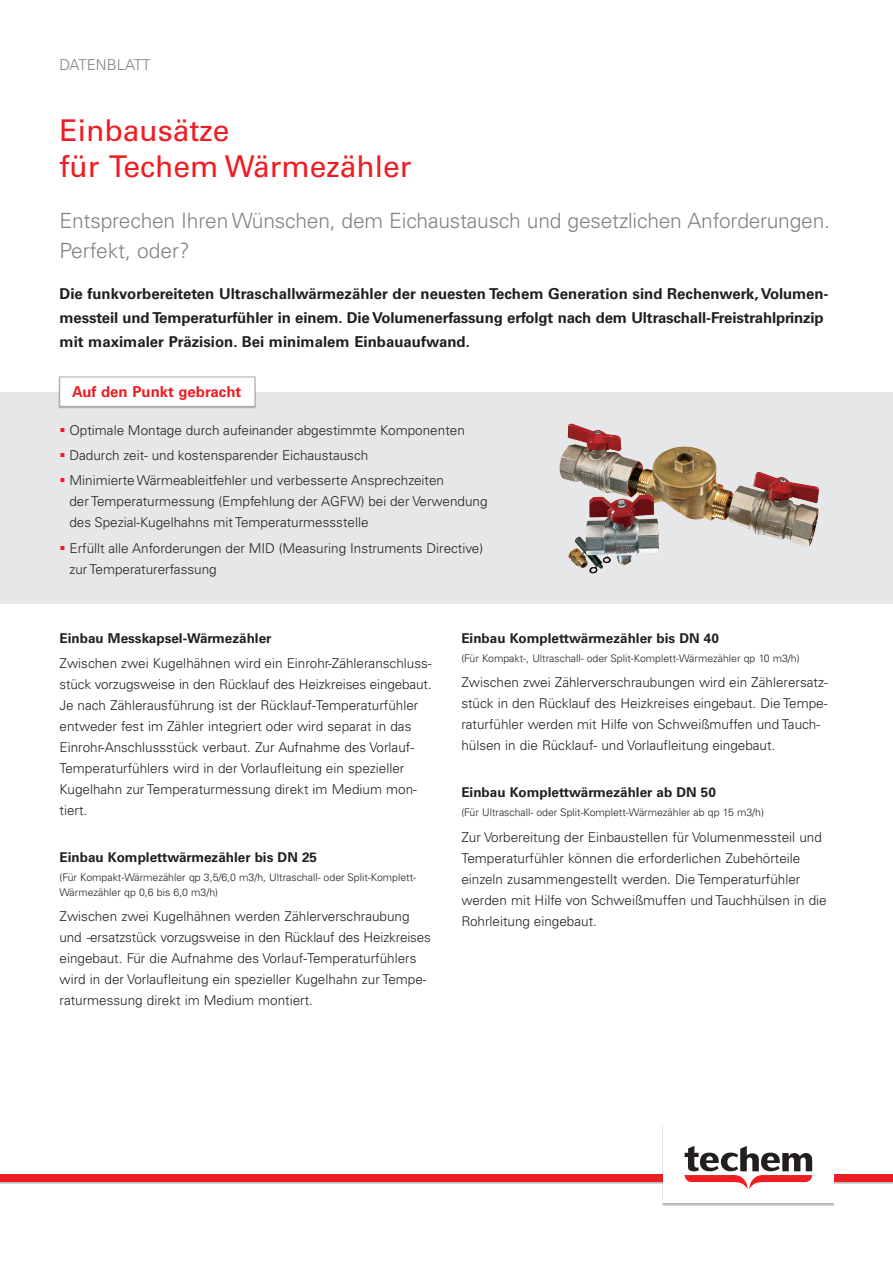
<style>
.page{position:relative;width:893px;height:1263px;background:#fff}
.page>*{position:absolute;margin:0;border:0;box-sizing:border-box;transform-origin:0 0}
.t1{font:30px/36px "Univers LT Pro 55 Roman";color:#ee1d23}
.t2{font:300 21px/30px "Univers LT Pro 45";letter-spacing:-.01em;color:#808285}
.t3{font:700 15px/24px "Univers LT Pro 65";letter-spacing:-.01em;color:#231f20}
.t4{font:700 15px "Univers LT Pro 65";color:#ee1d23}
.t5{font:300 15px "Univers LT Pro 45";color:#808285}
.t6{font:300 13.5px/21px "Univers LT Pro 45";color:#231f20}
.t7{font:700 13.5px "Univers LT Pro 65";color:#231f20}
.t8{font:300 10.5px/15px "Univers LT Pro 45";color:#231f20}
.s1{color:#ee1d23}
</style>
<div class="page">
<div style="left:0;top:1175px;width:893px;height:9px;background:#bfbdbe"></div>
<div style="left:0;top:1175px;width:893px;height:7px;background:#ee1d23"></div>
<div style="left:662px;top:1125px;width:172px;height:80px;background:#bdbcbc"></div>
<div style="left:663px;top:1124px;width:170px;height:79px;background:#fff"></div>
<svg style="left:685px;top:1146px;width:127px;height:43px"></svg>
<div style="left:0;top:392px;width:893px;height:211px;background:#e6e7e9"></div>
<div style="left:59px;top:377px;width:197px;height:31px;background:#acadb1"></div>
<div style="left:60px;top:377px;width:195px;height:29px;background:#fff;border:1px solid #a8a9ad"></div>
<img style="left:559px;top:423px;width:260px;height:151px">
<p class="t5" style="left:60px;top:56px;width:93px">DATENBLATT</p>
<p class="t1" style="left:60px;top:112px;width:353px">Einbausätze<br>für Techem Wärmezähler</p>
<p class="t2" style="left:60px;top:205px;width:772px">Entsprechen Ihren Wünschen, dem Eichaustausch und gesetzlichen Anforderungen.<br>Perfekt, oder?</p>
<p class="t3" style="left:60px;top:282px;width:770px">Die funkvorbereiteten Ultraschallwärmezähler der neuesten Techem Generation sind Rechenwerk, Volumen&shy;messteil und Temperaturfühler in einem. Die Volumenerfassung erfolgt nach dem Ultraschall-Freistrahlprinzip mit maximaler Präzision. Bei minimalem Einbauaufwand.</p>
<p class="t4" style="left:72px;top:383px;width:171px">Auf den Punkt gebracht</p>
<p class="t6" style="left:60px;top:420px;width:407px"><span class="s1">▪</span> Optimale Montage durch aufeinander abgestimmte Komponenten</p>
<p class="t6" style="left:60px;top:445px;width:310px"><span class="s1">▪</span> Dadurch zeit- und kostensparender Eichaustausch</p>
<p class="t6" style="left:69px;top:470px;width:420px;text-indent:-10px"><span class="s1">▪</span> Minimierte Wärmeableitfehler und verbesserte Ansprechzeiten<br>der Temperaturmessung (Empfehlung der AGFW) bei der Verwendung des Spezial-Kugelhahns mit Temperaturmessstelle</p>
<p class="t6" style="left:69px;top:537px;width:415px;text-indent:-10px"><span class="s1">▪</span> Erfüllt alle Anforderungen der MID (Measuring Instruments Directive) zur Temperaturerfassung</p>
<p class="t7" style="left:60px;top:630px;width:213px">Einbau Messkapsel-Wärmezähler</p>
<p class="t6" style="left:60px;top:653px;width:374px">Zwischen zwei Kugelhähnen wird ein Einrohr-Zähleranschluss&shy;stück vorzugsweise in den Rücklauf des Heizkreises eingebaut.<br>Je nach Zählerausführung ist der Rücklauf-Temperaturfühler entweder fest im Zähler integriert oder wird separat in das Einrohr-Anschlussstück verbaut. Zur Aufnahme des Vorlauf-Temperaturfühlers wird in der Vorlaufleitung ein spezieller Kugelhahn zur Temperaturmessung direkt im Medium mon&shy;tiert.</p>
<p class="t7" style="left:60px;top:849px;width:259px">Einbau Komplettwärmezähler bis DN 25</p>
<p class="t8" style="left:60px;top:870px;width:358px">(Für Kompakt-Wärmezähler qp 3,5/6,0 m3/h, Ultraschall- oder Split-Komplett-<br>Wärmezähler qp 0,6 bis 6,0 m3/h)</p>
<p class="t6" style="left:60px;top:906px;width:373px">Zwischen zwei Kugelhähnen werden Zählerverschraubung und -ersatzstück vorzugsweise in den Rücklauf des Heizkreises eingebaut. Für die Aufnahme des Vorlauf-Temperaturfühlers wird in der Vorlaufleitung ein spezieller Kugelhahn zur Tempe&shy;raturmessung direkt im Medium montiert.</p>
<p class="t7" style="left:461px;top:630px;width:259px">Einbau Komplettwärmezähler bis DN 40</p>
<p class="t8" style="left:461px;top:651px;width:340px">(Für Kompakt-, Ultraschall- oder Split-Komplett-Wärmezähler qp 10 m3/h)</p>
<p class="t6" style="left:461px;top:672px;width:368px">Zwischen zwei Zählerverschraubungen wird ein Zählerersatz&shy;stück in den Rücklauf des Heizkreises eingebaut. Die Tempe&shy;raturfühler werden mit Hilfe von Schweißmuffen und Tauch&shy;hülsen in die Rücklauf- und Vorlaufleitung eingebaut.</p>
<p class="t7" style="left:461px;top:784px;width:256px">Einbau Komplettwärmezähler ab DN 50</p>
<p class="t8" style="left:461px;top:805px;width:304px">(Für Ultraschall- oder Split-Komplett-Wärmezähler ab qp 15 m3/h)</p>
<p class="t6" style="left:461px;top:826px;width:367px">Zur Vorbereitung der Einbaustellen für Volumenmessteil und Temperaturfühler können die erforderlichen Zubehörteile einzeln zusammengestellt werden. Die Temperaturfühler werden mit Hilfe von Schweißmuffen und Tauchhülsen in die Rohrleitung eingebaut.</p>
</div>
